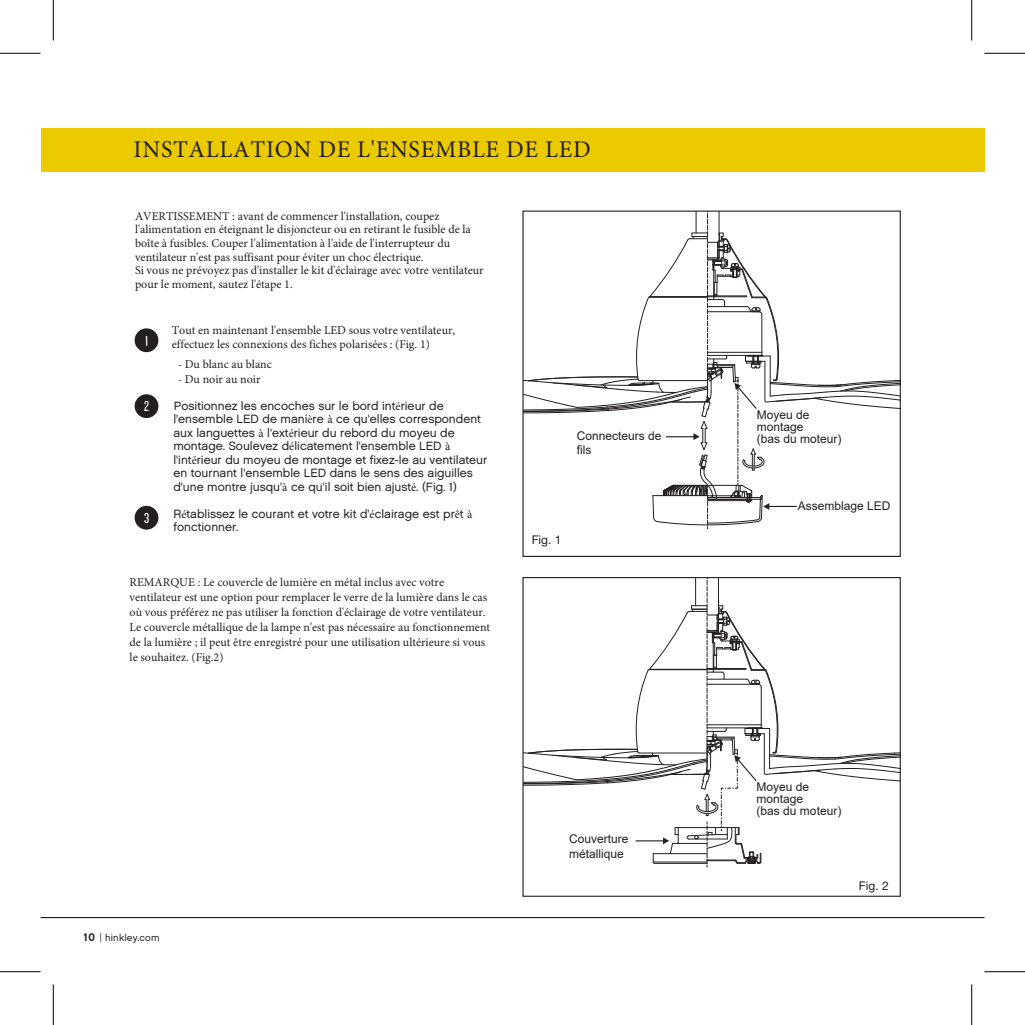
<style>
.page{position:relative;width:1025px;height:1025px;background:#fff}
.page>*{position:absolute;margin:0;border:0;box-sizing:border-box;transform-origin:0 0}
.t1{font:24px "Minion Pro";letter-spacing:.03em;color:#231f20}
.t2{font:15px "Knockout HTF28 Junior Featherwt";color:#fff}
.t3{font:12px/13.5px "Minion Pro";color:#231f20}
.t4{font:12px/13.5px "Chalet London Nineteen Sixty";color:#231f20}
.t5{font:12px/12px "Arial";color:#231f20}
.t6{font:12px "Helvetica Neue LT Pro";color:#231f20}
.t7{font:9.75px "Chalet London Nineteen Sixty";letter-spacing:.015em;color:#231f20}
.s1{font-family:"Minion Pro"}
.s2{font-family:"Chalet New York Nineteen Sixty";font-size:11.25px}
.s3{font-family:"Archer Pro";font-weight:500}
</style>
<div class="page">
<hr style="left:40px;top:917px;width:944px;height:1px;background:#231f20">
<div style="left:40px;top:128px;width:944px;height:44px;background:#ecca00"></div>
<div style="left:134px;top:328px;width:24px;height:24px;background:#231f20;border-radius:50%"></div>
<div style="left:135px;top:394px;width:23px;height:24px;background:#231f20;border-radius:50%"></div>
<div style="left:135px;top:506px;width:23px;height:23px;background:#231f20;border-radius:50%"></div>
<svg style="left:523px;top:211px;width:377px;height:318px"></svg>
<svg style="left:523px;top:577px;width:377px;height:290px"></svg>
<hr style="left:0;top:53px;width:40px;height:1px;background:#000">
<hr style="left:984px;top:53px;width:41px;height:1px;background:#000">
<hr style="left:0;top:971px;width:40px;height:1px;background:#000">
<hr style="left:984px;top:971px;width:41px;height:1px;background:#000">
<hr style="left:53px;top:0;width:1px;height:41px;background:#000">
<hr style="left:53px;top:984px;width:1px;height:41px;background:#000">
<hr style="left:971px;top:0;width:1px;height:41px;background:#000">
<hr style="left:971px;top:984px;width:1px;height:41px;background:#000">
<h1 class="t1" style="left:133px;top:133px;width:458px">INSTALLATION DE L'ENSEMBLE DE LED</h1>
<p class="t3" style="left:135px;top:209px;width:350px">AVERTISSEMENT : avant de commencer l'installation, coupez l'alimentation en éteignant le disjoncteur ou en retirant le fusible de la boîte à fusibles. Couper l'alimentation à l'aide de l'interrupteur du ventilateur n'est pas suffisant pour éviter un choc électrique.<br>Si vous ne prévoyez pas d'installer le kit d'éclairage avec votre ventilateur pour le moment, sautez l'étape 1.</p>
<p class="t3" style="left:172px;top:323px;width:285px">Tout en maintenant l'ensemble LED sous votre ventilateur, effectuez les connexions des fiches polarisées : (Fig. 1)</p>
<p class="t3" style="left:178px;top:357px;width:96px">- Du blanc au blanc</p>
<p class="t3" style="left:178px;top:372px;width:84px">- Du noir au noir</p>
<p class="t4" style="left:173px;top:399px;width:315px">Positionnez les encoches sur le bord int<span class="s1">é</span>rieur de l'ensemble LED de mani<span class="s1">è</span>re <span class="s1">à</span> ce qu'elles correspondent aux languettes <span class="s1">à</span> l'ext<span class="s1">é</span>rieur du rebord du moyeu de montage. Soulevez d<span class="s1">é</span>licatement l'ensemble LED <span class="s1">à </span>l'int<span class="s1">é</span>rieur du moyeu de montage et fixez-le au ventilateur en tournant l'ensemble LED dans le sens des aiguilles d'une montre jusqu'<span class="s1">à</span> ce qu'il soit bien ajust<span class="s1">é</span>. (Fig. 1)</p>
<p class="t4" style="left:173px;top:507px;width:300px">R<span class="s1">é</span>tablissez le courant et votre kit d'<span class="s1">é</span>clairage est pr<span class="s1">ê</span>t <span class="s1">à </span>fonctionner.</p>
<p class="t2" style="left:144px;top:399px;width:6px">2</p>
<p class="t2" style="left:144px;top:510px;width:7px">3</p>
<p class="t3" style="left:130px;top:574px;width:362px;line-height:15px">REMARQUE : Le couvercle de lumière en métal inclus avec votre ventilateur est une option pour remplacer le verre de la lumière dans le cas où vous préférez ne pas utiliser la fonction d'éclairage de votre ventilateur.<br>Le couvercle métallique de la lampe n'est pas nécessaire au fonctionnement de la lumière ; il peut être enregistré pour une utilisation ultérieure si vous le souhaitez. (Fig.2)</p>
<p class="t5" style="left:576px;top:428px;width:86px;line-height:14.4px">Connecteurs de fils</p>
<p class="t6" style="left:531px;top:532px;width:31px">Fig. 1</p>
<p class="t7" style="left:83px;top:931px;width:78px"><span class="s2">10</span> <span class="s3">|</span> hinkley.com</p>
<p class="t5" style="left:569px;top:831px;width:61px;line-height:14.4px">Couverture métallique</p>
<p class="t5" style="left:756px;top:409px;width:86px">Moyeu de montage<br>(bas du moteur)</p>
<p class="t5" style="left:797px;top:500px;width:94px">Assemblage LED</p>
<p class="t5" style="left:756px;top:781px;width:86px">Moyeu de montage<br>(bas du moteur)</p>
<p class="t6" style="left:859px;top:878px;width:31px">Fig. 2</p>
</div>
